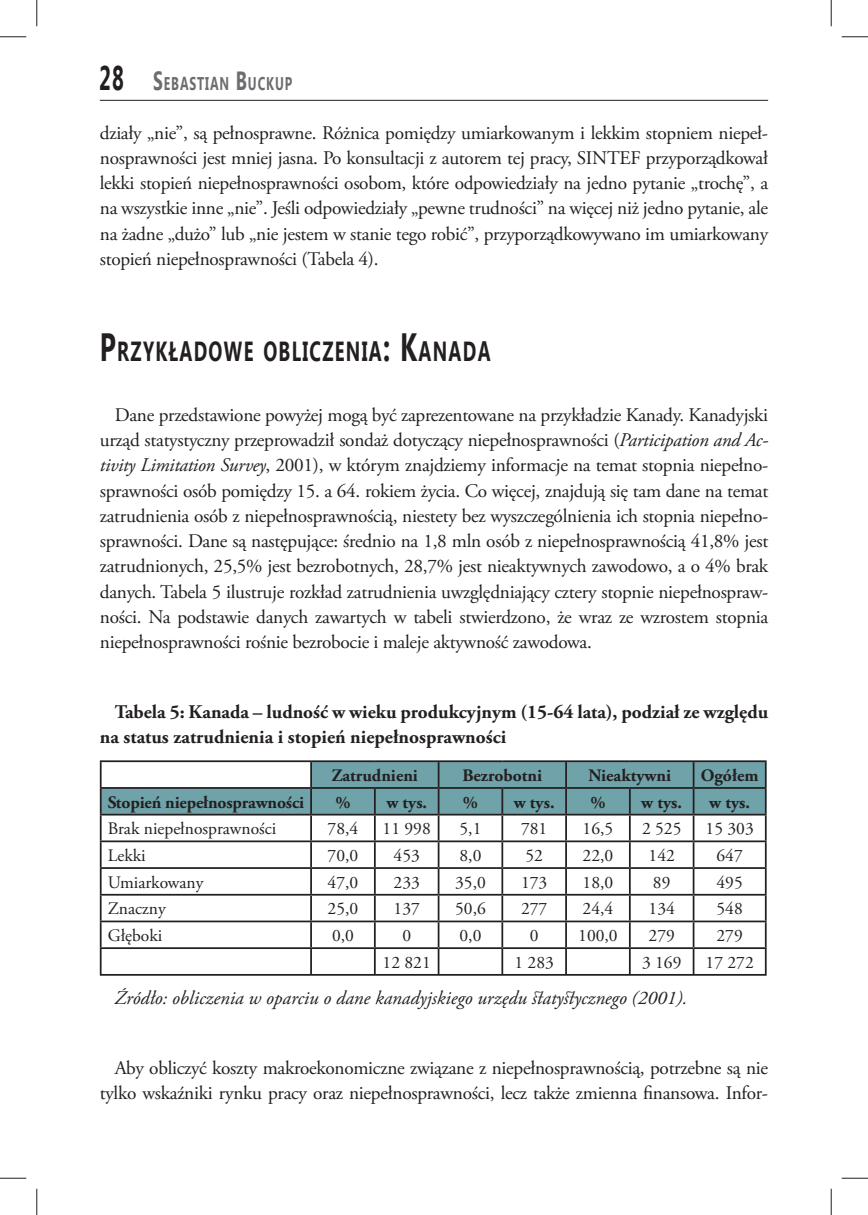
<style>
.page{position:relative;width:868px;height:1215px;background:#fff}
.page>*{position:absolute;margin:0;border:0;box-sizing:border-box;transform-origin:0 0}
.t1{font:700 27.47px "Ebrima";letter-spacing:.07em;color:#231f20;scale:.67 1}
.t2{font:19.25px/25.2px "Adobe Garamond Pro";letter-spacing:-.015em;color:#231f20;text-align:justify}
.t3{font:700 19.25px/25.2px "Adobe Garamond Pro";color:#231f20}
.t4{font:italic 19.25px "Adobe Garamond Pro";color:#231f20}
.t5{font:700 18.38px "Ebrima";letter-spacing:.07em;color:#6c6d70;scale:.67 1}
.t6{font:17.5px "Adobe Garamond Pro";color:#231f20}
.t7{font:700 17.5px "Adobe Garamond Pro";color:#231f20}
.s1{font-size:34.12px;color:#231f20}
.s2{font-size:26.25px}
.s3{font-size:39.38px}
.s4{font-style:italic}
</style>
<div class="page">
<hr style="left:100px;top:100px;width:667px;height:1px;background:#231f20">
<hr style="left:100px;top:760px;width:211px;height:2px;background:#231f20">
<hr style="left:311px;top:760px;width:64px;height:2px;background:#231f20">
<hr style="left:375px;top:760px;width:127px;height:2px;background:#231f20">
<hr style="left:502px;top:760px;width:127px;height:2px;background:#231f20">
<hr style="left:629px;top:760px;width:137px;height:2px;background:#231f20">
<hr style="left:764px;top:762px;width:2px;height:25px;background:#231f20">
<hr style="left:693px;top:787px;width:73px;height:1px;background:#231f20">
<hr style="left:764px;top:788px;width:2px;height:25px;background:#231f20">
<hr style="left:693px;top:813px;width:73px;height:2px;background:#231f20">
<hr style="left:764px;top:815px;width:2px;height:25px;background:#231f20">
<hr style="left:693px;top:840px;width:73px;height:2px;background:#231f20">
<hr style="left:764px;top:842px;width:2px;height:25px;background:#231f20">
<hr style="left:693px;top:867px;width:73px;height:2px;background:#231f20">
<hr style="left:764px;top:869px;width:2px;height:24px;background:#231f20">
<hr style="left:693px;top:893px;width:73px;height:2px;background:#231f20">
<hr style="left:764px;top:895px;width:2px;height:25px;background:#231f20">
<hr style="left:693px;top:920px;width:73px;height:2px;background:#231f20">
<hr style="left:764px;top:922px;width:2px;height:25px;background:#231f20">
<svg style="left:100px;top:761px;width:665px;height:213px"></svg>
<hr style="left:629px;top:947px;width:64px;height:2px;background:#231f20">
<hr style="left:628px;top:949px;width:2px;height:25px;background:#231f20">
<hr style="left:693px;top:947px;width:73px;height:2px;background:#231f20">
<hr style="left:692px;top:949px;width:2px;height:25px;background:#231f20">
<hr style="left:764px;top:949px;width:2px;height:25px;background:#231f20">
<hr style="left:100px;top:974px;width:666px;height:1px;background:#231f20">
<svg style="left:0;top:36px;width:26px;height:1px"></svg>
<svg style="left:841px;top:36px;width:26px;height:1px"></svg>
<svg style="left:0;top:1177px;width:26px;height:1px"></svg>
<svg style="left:841px;top:1177px;width:26px;height:1px"></svg>
<svg style="left:36px;top:0;width:1px;height:26px"></svg>
<svg style="left:36px;top:1188px;width:1px;height:26px"></svg>
<svg style="left:830px;top:0;width:1px;height:26px"></svg>
<svg style="left:830px;top:1188px;width:1px;height:26px"></svg>
<p class="t5" style="left:99px;top:72px;width:289px"><span class="s1">28</span> <span class="s2">S</span>EBASTIAN <span class="s2">B</span>UCKUP</p>
<p class="t2" style="left:100px;top:122px;width:669px">działy „nie”, są pełnosprawne. Różnica pomiędzy umiarkowanym i lekkim stopniem niepeł&shy;nosprawności jest mniej jasna. Po konsultacji z autorem tej pracy, SINTEF przyporządkował lekki stopień niepełnosprawności osobom, które odpowiedziały na jedno pytanie „trochę”, a na wszystkie inne „nie”. Jeśli odpowiedziały „pewne trudności” na więcej niż jedno pytanie, ale na żadne „dużo” lub „nie jestem w stanie tego robić”, przyporządkowywano im umiarkowany stopień niepełnosprawności (Tabela 4).</p>
<h1 class="t1" style="left:100px;top:333px;width:584px"><span class="s3">P</span>RZYKŁADOWE OBLICZENIA<span class="s3">: K</span>ANADA</h1>
<p class="t2" style="left:100px;top:404px;width:669px;text-indent:15px">Dane przedstawione powyżej mogą być zaprezentowane na przykładzie Kanady. Kanadyjski urząd statystyczny przeprowadził sondaż dotyczący niepełnosprawności (<span class="s4">Participation and Ac&shy;tivity Limitation Survey</span>, 2001), w którym znajdziemy informacje na temat stopnia niepełno&shy;sprawności osób pomiędzy 15. a 64. rokiem życia. Co więcej, znajdują się tam dane na temat zatrudnienia osób z niepełnosprawnością, niestety bez wyszczególnienia ich stopnia niepełno&shy;sprawności. Dane są następujące: średnio na 1,8 mln osób z niepełnosprawnością 41,8% jest zatrudnionych, 25,5% jest bezrobotnych, 28,7% jest nieaktywnych zawodowo, a o 4% brak danych. Tabela 5 ilustruje rozkład zatrudnienia uwzględniający cztery stopnie niepełnospraw&shy;ności. Na podstawie danych zawartych w tabeli stwierdzono, że wraz ze wzrostem stopnia niepełnosprawności rośnie bezrobocie i maleje aktywność zawodowa.</p>
<p class="t3" style="left:100px;top:701px;width:669px;text-indent:15px">Tabela 5: Kanada – ludność w wieku produkcyjnym (15-64 lata), podział ze względu na status zatrudnienia i stopień niepełnosprawności</p>
<p class="t7" style="left:331px;top:768px;width:88px">Zatrudnieni</p>
<p class="t7" style="left:462px;top:768px;width:81px">Bezrobotni</p>
<p class="t7" style="left:588px;top:768px;width:84px">Nieaktywni</p>
<p class="t7" style="left:700px;top:768px;width:59px">Ogółem</p>
<p class="t7" style="left:108px;top:795px;width:198px">Stopień niepełnosprawności</p>
<p class="t7" style="left:335px;top:795px;width:17px">%</p>
<p class="t7" style="left:386px;top:795px;width:42px">w tys.</p>
<p class="t7" style="left:462px;top:795px;width:17px">%</p>
<p class="t7" style="left:513px;top:795px;width:42px">w tys.</p>
<p class="t7" style="left:590px;top:795px;width:17px">%</p>
<p class="t7" style="left:641px;top:795px;width:42px">w tys.</p>
<p class="t7" style="left:709px;top:795px;width:42px">w tys.</p>
<p class="t6" style="left:108px;top:821px;width:170px">Brak niepełnosprawności</p>
<p class="t6" style="left:327px;top:821px;width:32px">78,4</p>
<p class="t6" style="left:382px;top:821px;width:50px">11 998</p>
<p class="t6" style="left:459px;top:821px;width:23px">5,1</p>
<p class="t6" style="left:521px;top:821px;width:28px">781</p>
<p class="t6" style="left:582px;top:821px;width:32px">16,5</p>
<p class="t6" style="left:641px;top:821px;width:41px">2 525</p>
<p class="t6" style="left:705px;top:821px;width:50px">15 303</p>
<p class="t6" style="left:108px;top:848px;width:39px">Lekki</p>
<p class="t6" style="left:327px;top:848px;width:32px">70,0</p>
<p class="t6" style="left:393px;top:848px;width:28px">453</p>
<p class="t6" style="left:459px;top:848px;width:23px">8,0</p>
<p class="t6" style="left:525px;top:848px;width:19px">52</p>
<p class="t6" style="left:582px;top:848px;width:32px">22,0</p>
<p class="t6" style="left:648px;top:848px;width:28px">142</p>
<p class="t6" style="left:716px;top:848px;width:28px">647</p>
<p class="t6" style="left:108px;top:875px;width:97px">Umiarkowany</p>
<p class="t6" style="left:327px;top:875px;width:32px">47,0</p>
<p class="t6" style="left:393px;top:875px;width:28px">233</p>
<p class="t6" style="left:455px;top:875px;width:32px">35,0</p>
<p class="t6" style="left:521px;top:875px;width:28px">173</p>
<p class="t6" style="left:582px;top:875px;width:32px">18,0</p>
<p class="t6" style="left:652px;top:875px;width:19px">89</p>
<p class="t6" style="left:716px;top:875px;width:28px">495</p>
<p class="t6" style="left:108px;top:901px;width:59px">Znaczny</p>
<p class="t6" style="left:327px;top:901px;width:32px">25,0</p>
<p class="t6" style="left:393px;top:901px;width:28px">137</p>
<p class="t6" style="left:455px;top:901px;width:32px">50,6</p>
<p class="t6" style="left:521px;top:901px;width:28px">277</p>
<p class="t6" style="left:582px;top:901px;width:32px">24,4</p>
<p class="t6" style="left:648px;top:901px;width:28px">134</p>
<p class="t6" style="left:716px;top:901px;width:28px">548</p>
<p class="t6" style="left:108px;top:928px;width:56px">Głęboki</p>
<p class="t6" style="left:332px;top:928px;width:23px">0,0</p>
<p class="t6" style="left:402px;top:928px;width:10px">0</p>
<p class="t6" style="left:459px;top:928px;width:23px">0,0</p>
<p class="t6" style="left:529px;top:928px;width:10px">0</p>
<p class="t6" style="left:578px;top:928px;width:41px">100,0</p>
<p class="t6" style="left:648px;top:928px;width:28px">279</p>
<p class="t6" style="left:716px;top:928px;width:28px">279</p>
<p class="t6" style="left:382px;top:955px;width:50px">12 821</p>
<p class="t6" style="left:514px;top:955px;width:41px">1 283</p>
<p class="t6" style="left:641px;top:955px;width:41px">3 169</p>
<p class="t6" style="left:705px;top:955px;width:50px">17 272</p>
<p class="t4" style="left:115px;top:990px;width:574px">Źródło: obliczenia w oparciu o dane kanadyjskiego urzędu statystycznego (2001).</p>
<p class="t2" style="left:100px;top:1057px;width:669px;text-align:right">Aby obliczyć koszty makroekonomiczne związane z niepełnosprawnością, potrzebne są nie tylko wskaźniki rynku pracy oraz niepełnosprawności, lecz także zmienna finansowa. Infor-</p>
</div>
